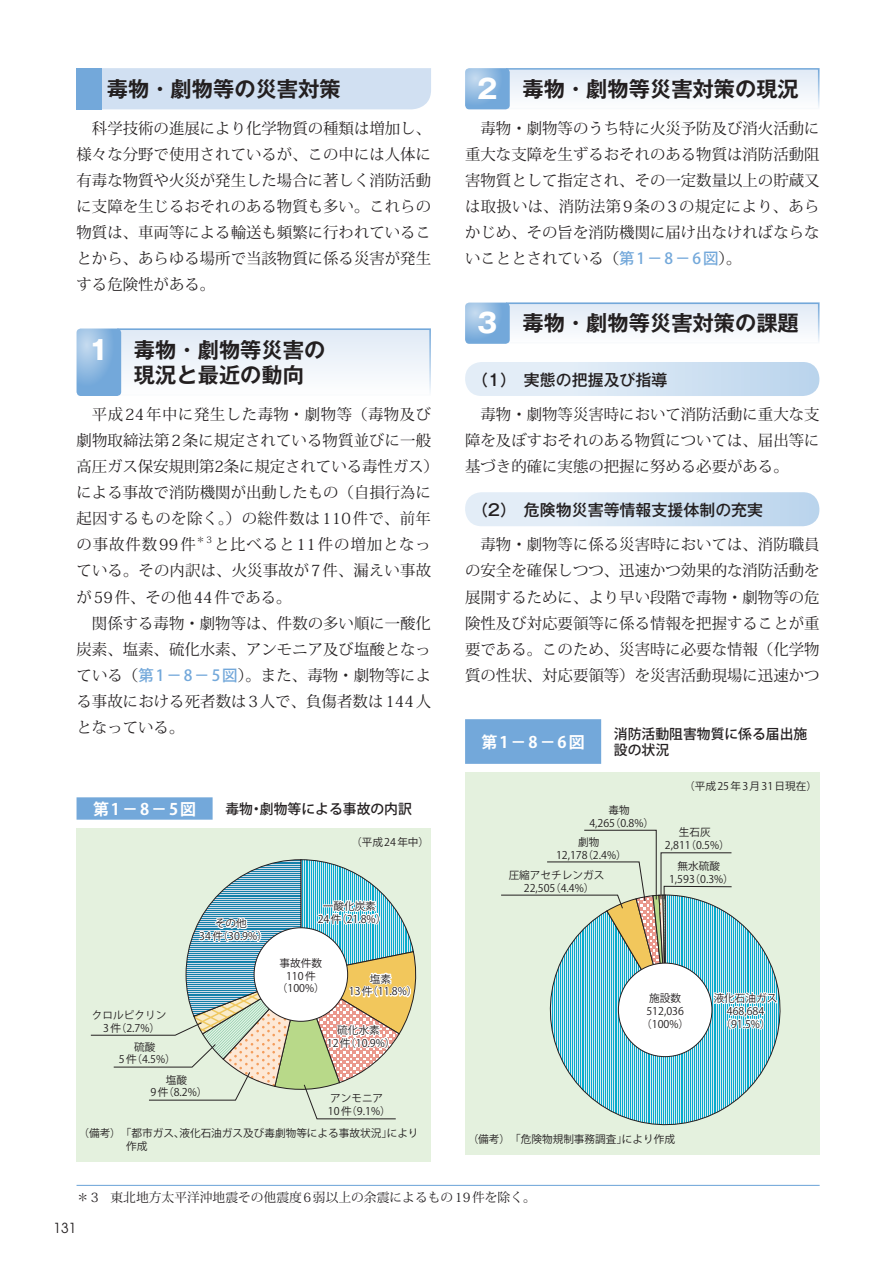
<style>
.page{position:relative;width:893px;height:1263px;background:#fff}
.page>*{position:absolute;margin:0;border:0;box-sizing:border-box;transform-origin:0 0}
.t1{font:700 21.3px/25.5px "Gothic MB101 Pro De";color:#231f20}
.t2{font:500 15.9px "Gothic MB101 Pro";color:#231f20}
.t3{font:700 15.9px "Koz Go Pro";letter-spacing:.125em;color:#fff}
.t4{font:15.45px/26.1px "Koz Min Pro";color:#231f20;text-align:justify}
.t5{font:500 13.8px/15.9px "Koz Go Pro";color:#231f20}
.t6{font:13.8px "Avant Garde";color:#231f20}
.t7{font:12.75px "Koz Min Pro";color:#231f20}
.t8{font:10.65px/12.8px "Koz Go Pro";color:#231f20;text-align:center}
.t9{font:10.65px "Koz Go Pro";letter-spacing:.125em;color:#231f20}
.t10{font:9px "Koz Min Pro";color:#231f20}
.s1{font-family:"Gothic MB101 Pro";font-size:26.55px;color:#fff}
.s2{font-family:"Koz Go Pro";font-weight:500;color:#73a8da}
</style>
<div class="page">
<div style="left:102px;top:68px;width:329px;height:41px;background:#d1e0f2"></div>
<div style="left:77px;top:68px;width:25px;height:41px;background:#73a8da"></div>
<div style="left:117px;top:328px;width:314px;height:68px;background:linear-gradient(to right,#eef3fa,#eff4fa)"></div>
<div style="left:117px;top:328px;width:314px;height:68px;border:2px solid #73a8da"></div>
<svg style="left:77px;top:328px;width:44px;height:68px;background:#8ab6df"></svg>
<div style="left:506px;top:68px;width:313px;height:41px;background:#eef4fa"></div>
<div style="left:506px;top:68px;width:313px;height:41px;border:2px solid #73a8da"></div>
<svg style="left:465px;top:68px;width:45px;height:41px;background:#8cb7e0"></svg>
<div style="left:506px;top:303px;width:313px;height:41px;background:#eff4fa"></div>
<div style="left:506px;top:303px;width:313px;height:41px;border:2px solid #73a8da"></div>
<svg style="left:465px;top:303px;width:45px;height:41px;background:#8cb7e0"></svg>
<div style="left:465px;top:362px;width:354px;height:34px;background:linear-gradient(to right,#ecf3f9,#bdd6ed);border-radius:17px"></div>
<div style="left:465px;top:492px;width:354px;height:34px;background:linear-gradient(to right,#ecf3f9,#bdd6ed);border-radius:17px"></div>
<div style="left:465px;top:772px;width:355px;height:383px;background:#e4f1de"></div>
<div style="left:465px;top:719px;width:136px;height:45px;background:#73a8da"></div>
<svg style="left:551px;top:999px;width:230px;height:127px"></svg>
<div style="left:618px;top:963px;width:94px;height:94px;background:#fff;border-radius:50%"></div>
<svg style="left:501px;top:830px;width:279px;height:201px"></svg>
<div style="left:77px;top:828px;width:354px;height:334px;background:#e4f1de"></div>
<div style="left:77px;top:797px;width:136px;height:23px;background:#73a8da"></div>
<svg style="left:90px;top:859px;width:327px;height:260px"></svg>
<hr style="left:77px;top:1185px;width:743px;height:1px;background:#73a8da">
<h1 class="t1" style="left:107px;top:73px;width:235px">毒物・劇物等の災害対策</h1>
<p class="t4" style="left:77px;top:114px;width:356px;text-indent:15px">科学技術の進展により化学物質の種類は増加し、様々な分野で使用されているが、この中には人体に有毒な物質や火災が発生した場合に著しく消防活動に支障を生じるおそれのある物質も多い。これらの物質は、車両等による輸送も頻繁に行われていることから、あらゆる場所で当該物質に係る災害が発生する危険性がある。</p>
<h1 class="t1" style="left:134px;top:334px;width:193px;text-indent:-45px"><span class="s1">1</span> 毒物・劇物等災害の現況と最近の動向</h1>
<p class="t4" style="left:77px;top:401px;width:364px;text-align:left;text-indent:15px">平成24年中に発生した毒物・劇物等（毒物及び劇物取締法第2条に規定されている物質並びに一般高圧ガス保安規則第2条に規定されている毒性ガス）による事故で消防機関が出動したもの（自損行為に起因するものを除く。）の総件数は110件で、前年の事故件数99件</p>
<p class="t10" style="left:196px;top:533px;width:17px">＊3</p>
<p class="t4" style="left:77px;top:531px;width:356px;text-indent:137px">と比べると11件の増加となっている。その内訳は、火災事故が7件、漏えい事故が59件、その他44件である。</p>
<p class="t4" style="left:77px;top:609px;width:356px;text-indent:15px">関係する毒物・劇物等は、件数の多い順に一酸化炭素、塩素、硫化水素、アンモニア及び塩酸となっている（<span class="s2">第 1 − 8 − 5 図</span>）。また、毒物・劇物等による事故における死者数は3人で、負傷者数は144人となっている。</p>
<p class="t3" style="left:93px;top:798px;width:105px">第1−8−5図</p>
<p class="t5" style="left:225px;top:801px;width:188px">毒物・劇物等による事故の内訳</p>
<p class="t8" style="left:351px;top:836px;width:80px">（平成24年中）</p>
<p class="t8" style="left:92px;top:1009px;width:76px">クロルピクリン<br>3件（2.7%）</p>
<p class="t8" style="left:119px;top:1040px;width:58px">硫酸<br>5件（4.5%）</p>
<p class="t8" style="left:199px;top:917px;width:70px">その他<br>34件（30.9%）</p>
<p class="t8" style="left:151px;top:1073px;width:58px">塩酸<br>9件（8.2%）</p>
<p class="t8" style="left:318px;top:900px;width:70px">一酸化炭素<br>24件（21.8%）</p>
<p class="t8" style="left:277px;top:957px;width:49px">事故件数<br>110件（100%）</p>
<p class="t8" style="left:349px;top:973px;width:70px">塩素<br>13件（11.8%）</p>
<p class="t8" style="left:327px;top:1024px;width:70px">硫化水素<br>12件（10.9%）</p>
<p class="t8" style="left:328px;top:1092px;width:64px;text-align:left">アンモニア<br>10件（9.1%）</p>
<p class="t8" style="left:126px;top:1127px;width:294px;text-align:left;text-indent:-48px">（備考）　「都市ガス、液化石油ガス及び毒劇物等による事故状況」により作成</p>
<h1 class="t1" style="left:477px;top:73px;width:323px"><span class="s1">2</span> 毒物・劇物等災害対策の現況</h1>
<p class="t4" style="left:465px;top:114px;width:356px;text-indent:15px">毒物・劇物等のうち特に火災予防及び消火活動に重大な支障を生ずるおそれのある物質は消防活動阻害物質として指定され、その一定数量以上の貯蔵又は取扱いは、消防法第9条の3の規定により、あらかじめ、その旨を消防機関に届け出なければならないこととされている（<span class="s2">第 1 − 8 − 6 図</span>）。</p>
<h1 class="t1" style="left:477px;top:308px;width:323px"><span class="s1">3</span> 毒物・劇物等災害対策の課題</h1>
<p class="t2" style="left:472px;top:366px;width:197px">（1）　実態の把握及び指導</p>
<p class="t4" style="left:465px;top:401px;width:356px;text-indent:15px">毒物・劇物等災害時において消防活動に重大な支障を及ぼすおそれのある物質については、届出等に基づき的確に実態の把握に努める必要がある。</p>
<p class="t2" style="left:472px;top:496px;width:293px">（2）　危険物災害等情報支援体制の充実</p>
<p class="t4" style="left:465px;top:531px;width:356px;text-indent:15px">毒物・劇物等に係る災害時においては、消防職員の安全を確保しつつ、迅速かつ効果的な消防活動を展開するために、より早い段階で毒物・劇物等の危険性及び対応要領等に係る情報を把握することが重要である。このため、災害時に必要な情報（化学物質の性状、対応要領等）を災害活動現場に迅速かつ</p>
<p class="t3" style="left:482px;top:732px;width:105px">第1−8−6図</p>
<p class="t5" style="left:614px;top:727px;width:195px">消防活動阻害物質に係る届出施設の状況</p>
<p class="t8" style="left:589px;top:804px;width:66px">毒物<br>4,265（0.8%）</p>
<p class="t8" style="left:556px;top:836px;width:72px">劇物<br>12,178（2.4%）</p>
<p class="t8" style="left:509px;top:869px;width:97px">圧縮アセチレンガス<br>22,505（4.4%）</p>
<p class="t9" style="left:684px;top:779px;width:134px">（平成25年3月31日現在）</p>
<p class="t8" style="left:665px;top:826px;width:66px">生石灰<br>2,811（0.5%）</p>
<p class="t8" style="left:669px;top:860px;width:66px">無水硫酸<br>1,593（0.3%）</p>
<p class="t8" style="left:641px;top:992px;width:49px">施設数<br>512,036（100%）</p>
<p class="t8" style="left:714px;top:992px;width:65px">液化石油ガス<br>468,684（91.5%）</p>
<p class="t8" style="left:468px;top:1133px;width:209px">（備考）　「危険物規制事務調査」により作成</p>
<p class="t7" style="left:77px;top:1188px;width:461px">＊3 東北地方太平洋沖地震その他震度6弱以上の余震によるもの19件を除く。</p>
<p class="t6" style="left:54px;top:1219px;width:24px">131</p>
</div>
